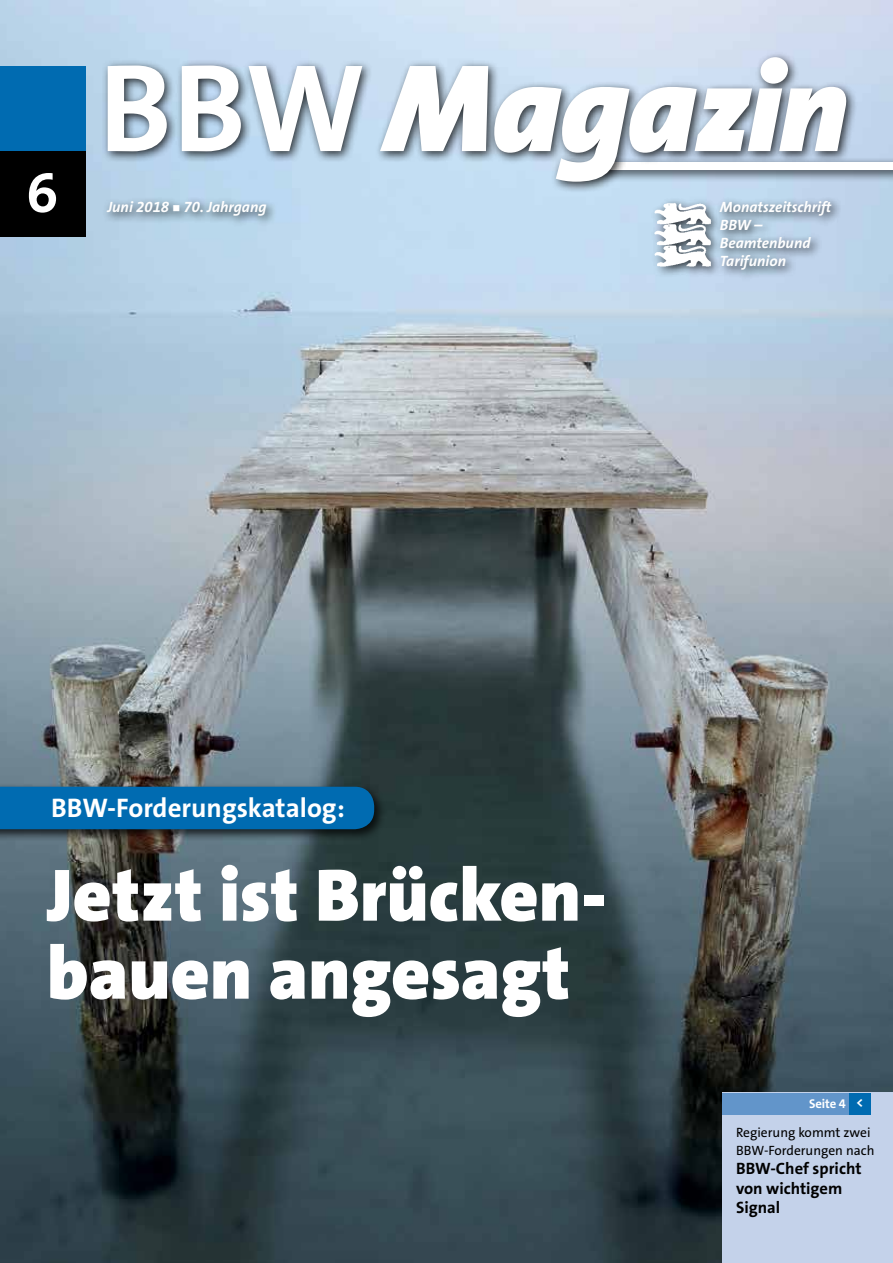
<style>
.page{position:relative;width:893px;height:1263px;background:#fff}
.page>*{position:absolute;margin:0;border:0;box-sizing:border-box;transform-origin:0 0}
.t1{font:italic 900 126px "The Sans Os F";letter-spacing:-.01em;color:#fff}
.t2{font:900 75px/78px "The Sans Os F";color:#fff}
.t3{font:700 57px "The Sans Os F";color:#fff}
.t4{font:700 27px "The Sans Os F";color:#fff}
.t5{font:700 16.5px/19.5px "The Sans Os F";color:#000}
.t6{font:italic 700 15px/18px "The Sans Os F";color:#fff}
.t7{font:13.5px/18px "The Sans Os F";color:#000}
.t8{font:700 12.75px "The Sans Os F";letter-spacing:-.01em;color:#fff}
.s1{font-weight:700;font-style:normal}
.s2{font-size:13.5px}
</style>
<div class="page">
<img style="left:0;top:0;width:893px;height:1263px">
<div style="left:0;top:66px;width:85px;height:85px;background:#006bb1"></div>
<div style="left:0;top:151px;width:85px;height:85px;background:#000"></div>
<div style="left:588px;top:157px;width:305px;height:25px;background:#000;opacity:.8"></div>
<div style="left:594px;top:163px;width:299px;height:7px;background:#fff"></div>
<div style="left:102px;top:51px;width:756px;height:142px;background:#000;opacity:.8"></div>
<div style="left:723px;top:1093px;width:170px;height:170px;background:#c4d2ea"></div>
<div style="left:723px;top:1093px;width:126px;height:21px;background:#6295ca"></div>
<div style="left:849px;top:1093px;width:21px;height:21px;background:#006bb1"></div>
<div style="left:0;top:783px;width:387px;height:59px;background:#000;opacity:.75"></div>
<div style="left:0;top:787px;width:374px;height:42px;background:#006bb1"></div>
<div style="left:102px;top:196px;width:740px;height:86px;background:#000;opacity:.8"></div>
<img style="left:654px;top:200px;width:57px;height:67px">
<h3 class="t3" style="left:27px;top:156px;width:33px">6</h3>
<h1 class="t1" style="left:99px;top:24px;width:751px"><span class="s1">BBW</span> Magazin</h1>
<p class="t6" style="left:107px;top:198px;width:161px">Juni 2018 ■ 70. Jahrgang</p>
<p class="t6" style="left:720px;top:198px;width:113px">Monatszeitschrift<br>BBW –<br>Beamtenbund<br>Tarifunion</p>
<h3 class="t4" style="left:51px;top:791px;width:295px">BBW-Forderungskatalog:</h3>
<h2 class="t2" style="left:47px;top:857px;width:561px">Jetzt ist Brücken&shy;bauen angesagt</h2>
<p class="t8" style="left:809px;top:1096px;width:56px">Seite 4 <span class="s2">&lt;</span></p>
<p class="t7" style="left:736px;top:1123px;width:140px">Regierung kommt zwei<br>BBW-Forderungen nach</p>
<p class="t5" style="left:736px;top:1159px;width:127px">BBW-Chef spricht von wichtigem<br>Signal</p>
</div>
